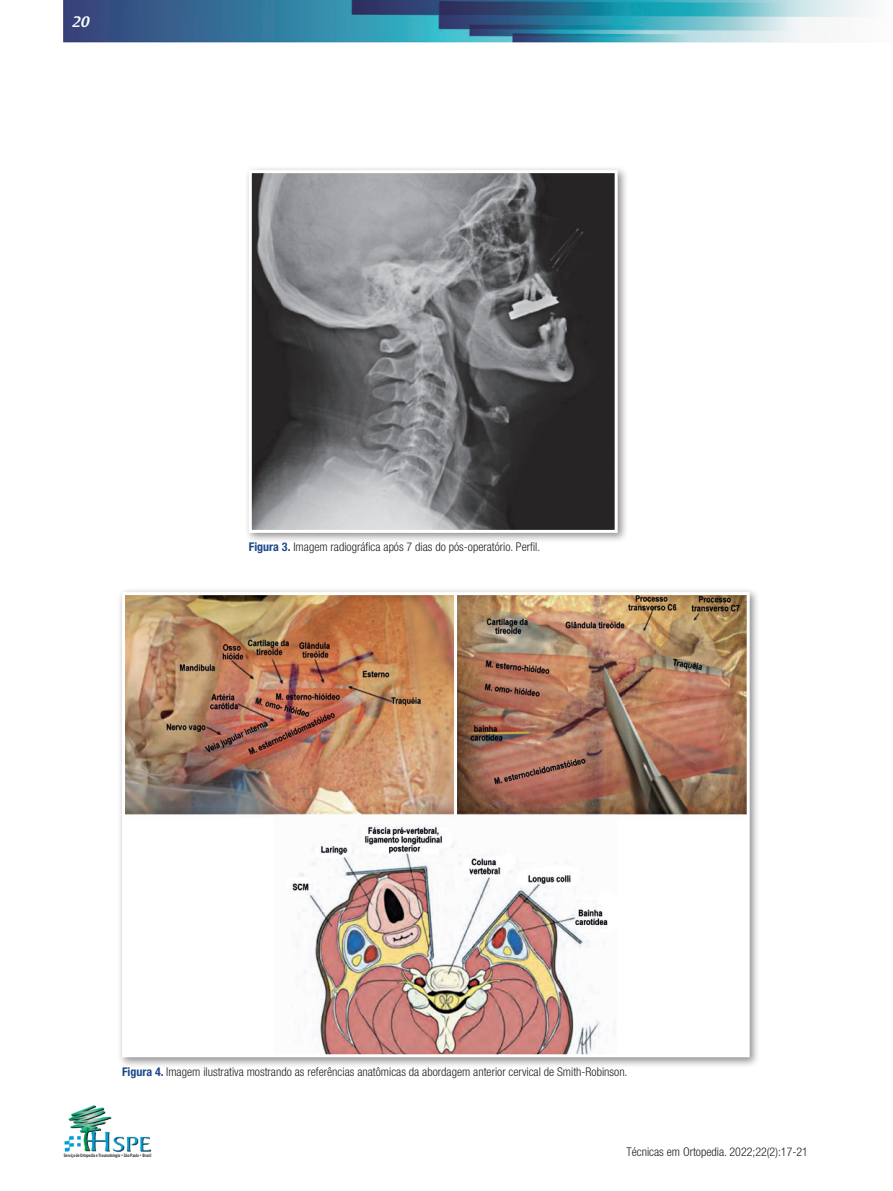
<style>
.page{position:relative;width:893px;height:1191px;background:#fff}
.page>*{position:absolute;margin:0;border:0;box-sizing:border-box;transform-origin:0 0}
.t1{font:600 15px "Raspoutine";color:#fff}
.t2{font:300 condensed 12px "Helvetica Neue";color:#231f20}
.t3{font:700 4.5px "News Gothic BT";color:#231f20;scale:.8 1}
.s1{font-weight:700;color:#1c4788}
</style>
<div class="page">
<img style="left:64px;top:0;width:805px;height:43px">
<img style="left:64px;top:1105px;width:87px;height:47px">
<div style="left:244px;top:165px;width:384px;height:378px;background:#231f20;opacity:.5"></div>
<img style="left:253px;top:174px;width:361px;height:355px">
<div style="left:249px;top:170px;width:369px;height:363px;border:3px solid #fff"></div>
<div style="left:117px;top:587px;width:643px;height:480px;background:#231f20;opacity:.5"></div>
<img style="left:126px;top:596px;width:620px;height:457px">
<div style="left:122px;top:592px;width:628px;height:465px;border:3px solid #fff"></div>
<hr style="left:454px;top:595px;width:3px;height:220px;background:#fff">
<p class="t1" style="left:72px;top:14px;width:18px">20</p>
<p class="t2" style="left:249px;top:540px;width:293px"><span class="s1">Figura 3.</span> Imagem radiográfica após 7 dias do pós-operatório. Perfil.</p>
<p class="t2" style="left:122px;top:1065px;width:507px"><span class="s1">Figura 4.</span> Imagem ilustrativa mostrando as referências anatômicas da abordagem anterior cervical de Smith-Robinson.</p>
<p class="t3" style="left:64px;top:1152px;width:111px">Serviço de Ortopedia e Traumatologia • São Paulo • Brasil</p>
<p class="t2" style="left:626px;top:1145px;width:183px">Técnicas em Ortopedia. 2022;22(2):17-21</p>
</div>
